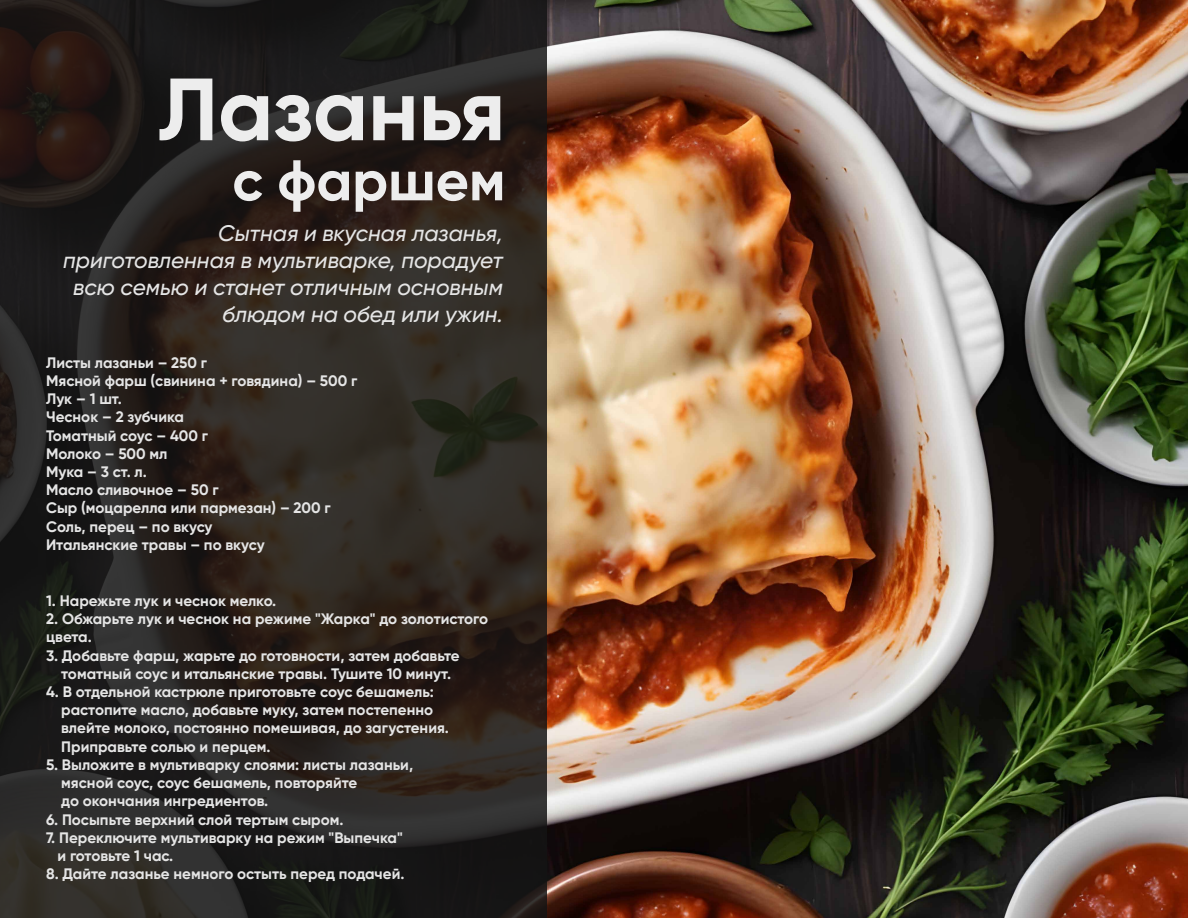
<style>
.page{position:relative;width:1188px;height:918px;background:#fff}
.page>*{position:absolute;margin:0;border:0;box-sizing:border-box;transform-origin:0 0}
.t1{font:700 88.2px "Gilroy";color:#ededed}
.t2{font:700 57.15px "Gilroy";color:#ededed}
.t3{font:italic 500 22.5px/27px "Gilroy";color:#e5e5e5;text-align:right}
.t4{font:700 15.15px/18.1px "Gilroy";color:#e5e5e5}
</style>
<div class="page">
<img style="left:546px;top:0;width:642px;height:918px">
<svg style="left:0;top:0;width:546px;height:918px;background:#27221e"></svg>
<h1 class="t1" style="left:159px;top:54px;width:348px">Лазанья</h1>
<h2 class="t2" style="left:232px;top:145px;width:275px">с фаршем</h2>
<h3 class="t3" style="left:63px;top:220px;width:441px">Сытная и вкусная лазанья, приготовленная в мультиварке, порадует всю семью и станет отличным основным блюдом на обед или ужин.</h3>
<p class="t4" style="left:46px;top:353px;width:313px">Листы лазаньи – 250 г<br>Мясной фарш (свинина + говядина) – 500 г<br>Лук – 1 шт.<br>Чеснок – 2 зубчика<br>Томатный соус – 400 г<br>Молоко – 500 мл<br>Мука – 3 ст. л.<br>Масло сливочное – 50 г<br>Сыр (моцарелла или пармезан) – 200 г<br>Соль, перец – по вкусу<br>Итальянские травы – по вкусу</p>
<p class="t4" style="left:46px;top:591px;width:232px">1. Нарежьте лук и чеснок мелко.</p>
<p class="t4" style="left:46px;top:610px;width:444px">2. Обжарьте лук и чеснок на режиме "Жарка" до золотистого цвета.</p>
<p class="t4" style="left:46px;top:646px;width:415px;text-align:center">3. Добавьте фарш, жарьте до готовности, затем добавьте томатный соус и итальянские травы. Тушите 10 минут.</p>
<p class="t4" style="left:61px;top:683px;width:389px;text-indent:-15px">4. В отдельной кастрюле приготовьте соус бешамель: растопите масло, добавьте муку, затем постепенно влейте молоко, постоянно помешивая, до загустения.<br>Приправьте солью и перцем.</p>
<p class="t4" style="left:61px;top:755px;width:353px;text-indent:-15px">5. Выложите в мультиварку слоями: листы лазаньи, мясной соус, соус бешамель, повторяйте<br>до окончания ингредиентов.</p>
<p class="t4" style="left:46px;top:810px;width:299px">6. Посыпьте верхний слой тертым сыром.</p>
<p class="t4" style="left:57px;top:828px;width:347px;text-indent:-11px">7. Переключите мультиварку на режим "Выпечка" и готовьте 1 час.</p>
<p class="t4" style="left:46px;top:865px;width:360px">8. Дайте лазанье немного остыть перед подачей.</p>
</div>
